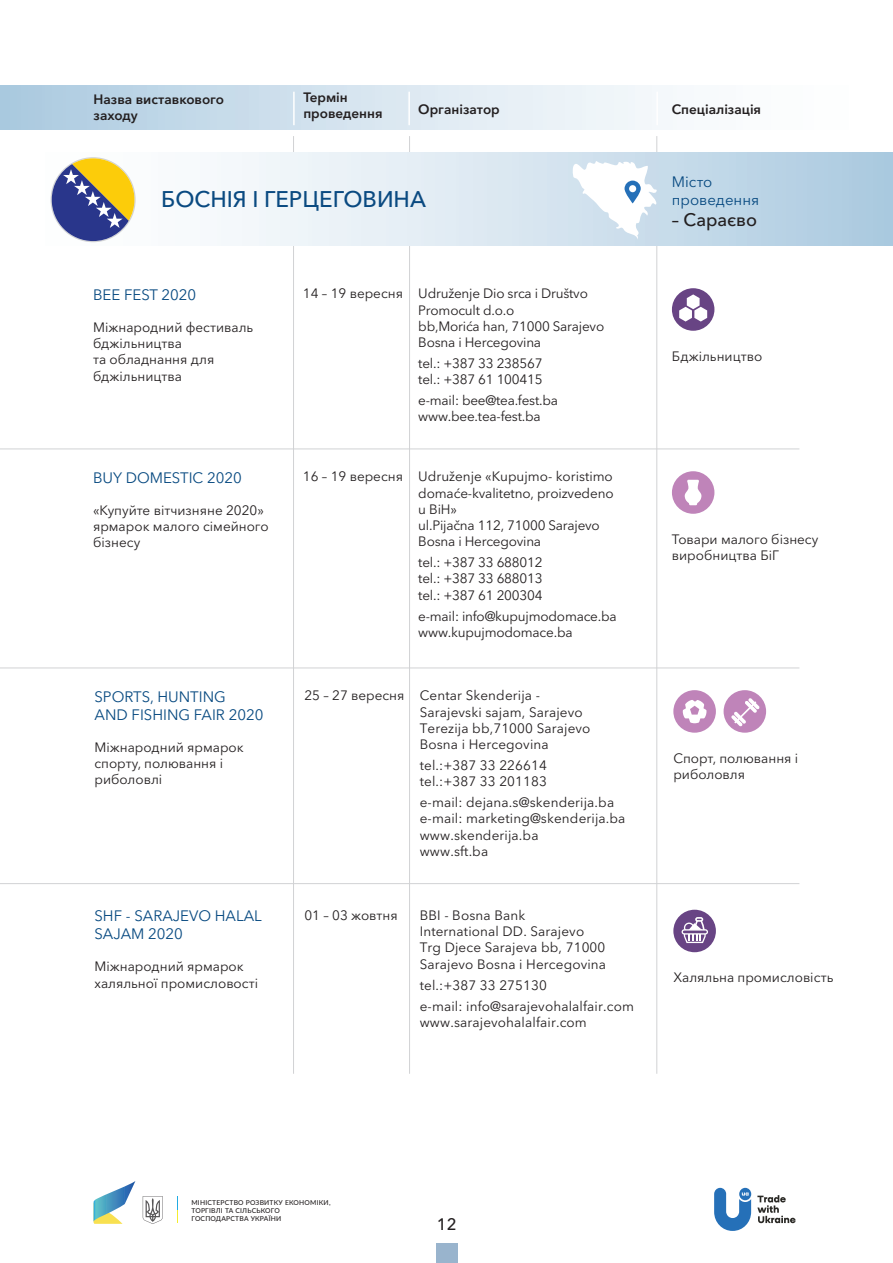
<style>
.page{position:relative;width:893px;height:1263px;background:#fff}
.page>*{position:absolute;margin:0;border:0;box-sizing:border-box;transform-origin:0 0}
.t1{font:500 22.5px "Avenir Next Cyr";color:#0a4a81}
.t2{font:500 18px "Avenir Next Cyr";color:#231f20}
.t3{font:500 16.5px "Avenir Next Cyr";color:#231f20}
.t4{font:15px/18px "Avenir Next Cyr";color:#084a81}
.t5{font:13.5px/16.2px "Avenir Next Cyr";color:#231f20}
.t6{font:600 13.5px/16.2px "Avenir Next Cyr";color:#231f20}
.t7{font:500 6.75px/8.1px "Lato";letter-spacing:.03em;color:#231f20}
</style>
<div class="page">
<div style="left:436px;top:1243px;width:21px;height:20px;background:#99b4cd"></div>
<svg style="left:757px;top:1195px;width:38px;height:28px"></svg>
<svg style="left:714px;top:1188px;width:37px;height:43px"></svg>
<svg style="left:94px;top:1181px;width:42px;height:43px"></svg>
<svg style="left:143px;top:1196px;width:20px;height:28px"></svg>
<svg style="left:177px;top:1197px;width:1px;height:25px"></svg>
<div style="left:673px;top:910px;width:43px;height:42px;background:#684484;border-radius:50%"></div>
<svg style="left:682px;top:917px;width:26px;height:26px"></svg>
<svg style="left:673px;top:690px;width:43px;height:43px"></svg>
<div style="left:724px;top:690px;width:42px;height:43px;background:#bf84b9;border-radius:50%"></div>
<svg style="left:677px;top:693px;width:36px;height:34px"></svg>
<svg style="left:731px;top:698px;width:29px;height:28px"></svg>
<div style="left:672px;top:288px;width:42px;height:43px;background:#684484;border-radius:50%"></div>
<svg style="left:679px;top:294px;width:28px;height:28px"></svg>
<hr style="left:293px;top:136px;width:1px;height:938px;background:#d1d2d4">
<div style="left:0;top:85px;width:893px;height:44px;background:linear-gradient(to right,#b0cde1,#fff)"></div>
<hr style="left:293px;top:92px;width:2px;height:33px;background:#fff">
<hr style="left:408px;top:92px;width:2px;height:33px;background:#fff">
<hr style="left:656px;top:92px;width:2px;height:33px;background:#fff">
<hr style="left:656px;top:136px;width:1px;height:938px;background:#d1d2d4">
<hr style="left:409px;top:136px;width:1px;height:938px;background:#d1d2d4">
<hr style="left:0;top:883px;width:799px;height:1px;background:#d1d2d4">
<hr style="left:0;top:449px;width:799px;height:1px;background:#d1d2d4">
<hr style="left:0;top:668px;width:799px;height:1px;background:#d1d2d4">
<div style="left:0;top:152px;width:893px;height:94px;background:linear-gradient(to right,#fff,#b0cde2)"></div>
<svg style="left:51px;top:157px;width:85px;height:85px"></svg>
<svg style="left:571px;top:161px;width:88px;height:79px"></svg>
<svg style="left:624px;top:181px;width:17px;height:22px"></svg>
<div style="left:629px;top:185px;width:7px;height:7px;background:#fff;border-radius:50%"></div>
<div style="left:672px;top:471px;width:42px;height:43px;background:#bf84b9;border-radius:50%"></div>
<svg style="left:685px;top:480px;width:16px;height:25px"></svg>
<p class="t6" style="left:94px;top:91px;width:132px">Назва виставкового заходу</p>
<p class="t6" style="left:303px;top:89px;width:81px">Термін проведення</p>
<p class="t6" style="left:418px;top:101px;width:83px">Організатор</p>
<p class="t6" style="left:672px;top:101px;width:91px">Спеціалізація</p>
<h1 class="t1" style="left:161px;top:186px;width:266px">БОСНІЯ І ГЕРЦЕГОВИНА</h1>
<p class="t4" style="left:93px;top:285px;width:105px">BEE FEST 2020</p>
<p class="t5" style="left:93px;top:319px;width:162px">Міжнародний фестиваль бджільництва<br>та обладнання для бджільництва</p>
<p class="t4" style="left:93px;top:468px;width:150px">BUY DOMESTIC 2020</p>
<p class="t5" style="left:93px;top:502px;width:177px">«Купуйте вітчизняне 2020» ярмарок малого сімейного бізнесу</p>
<p class="t4" style="left:94px;top:687px;width:170px">SPORTS, HUNTING<br>AND FISHING FAIR 2020</p>
<p class="t5" style="left:94px;top:739px;width:151px">Міжнародний ярмарок спорту, полювання і риболовлі</p>
<p class="t4" style="left:94px;top:907px;width:169px">SHF - SARAJEVO HALAL<br>SAJAM 2020</p>
<p class="t5" style="left:94px;top:959px;width:165px">Міжнародний ярмарок халяльної промисловості</p>
<p class="t5" style="left:418px;top:286px;width:187px;text-indent:-115px">14 – 19 вересня Udruženje Dio srca i Društvo<br>Promocult d.o.o<br>bb,Morića han, 71000 Sarajevo<br>Bosna i Hercegovina</p>
<p class="t5" style="left:418px;top:355px;width:126px">tel.: +387 33 238567 tel.: +387 61 100415</p>
<p class="t5" style="left:418px;top:392px;width:141px">e-mail: bee@tea.fest.ba www.bee.tea-fest.ba</p>
<p class="t5" style="left:418px;top:469px;width:197px;text-indent:-115px">16 – 19 вересня Udruženje «Kupujmo- koristimo domaće-kvalitetno, proizvedeno u BiH»<br>ul.Pijačna 112, 71000 Sarajevo<br>Bosna i Hercegovina</p>
<p class="t5" style="left:418px;top:554px;width:126px;text-align:justify">tel.: +387 33 688012 tel.: +387 33 688013 tel.: +387 61 200304</p>
<p class="t5" style="left:418px;top:608px;width:200px">e-mail: info@kupujmodomace.ba www.kupujmodomace.ba</p>
<p class="t5" style="left:304px;top:687px;width:102px">25 – 27 вересня</p>
<p class="t5" style="left:420px;top:687px;width:172px">Centar Skenderija -<br>Sarajevski sajam, Sarajevo<br>Terezija bb,71000 Sarajevo<br>Bosna i Hercegovina</p>
<p class="t5" style="left:420px;top:757px;width:129px">tel.:+387 33 226614 tel.:+387 33 201183</p>
<p class="t5" style="left:420px;top:794px;width:207px">e-mail: dejana.s@skenderija.ba e-mail: marketing@skenderija.ba www.skenderija.ba<br>www.sft.ba</p>
<p class="t5" style="left:304px;top:907px;width:95px">01 – 03 жовтня</p>
<p class="t5" style="left:420px;top:907px;width:188px">BBI - Bosna Bank<br>International DD. Sarajevo<br>Trg Djece Sarajeva bb, 71000<br>Sarajevo Bosna i Hercegovina</p>
<p class="t5" style="left:420px;top:974px;width:216px;line-height:21px">tel.:+387 33 275130<br>e-mail: info@sarajevohalalfair.com</p>
<p class="t5" style="left:420px;top:1014px;width:169px">www.sarajevohalalfair.com</p>
<p class="t4" style="left:672px;top:172px;width:89px">Місто проведення</p>
<h2 class="t2" style="left:672px;top:209px;width:87px">– Сараєво</h2>
<p class="t5" style="left:672px;top:348px;width:92px">Бджільництво</p>
<p class="t5" style="left:672px;top:531px;width:148px">Товари малого бізнесу виробництва БіГ</p>
<p class="t5" style="left:673px;top:750px;width:126px">Спорт, полювання і риболовля</p>
<p class="t5" style="left:673px;top:969px;width:162px">Халяльна промисловість</p>
<p class="t7" style="left:191px;top:1198px;width:141px">МІНІСТЕРСТВО РОЗВИТКУ ЕКОНОМІКИ,<br>ТОРГІВЛІ ТА СІЛЬСЬКОГО<br>ГОСПОДАРСТВА УКРАЇНИ</p>
<p class="t3" style="left:437px;top:1214px;width:21px">12</p>
</div>
